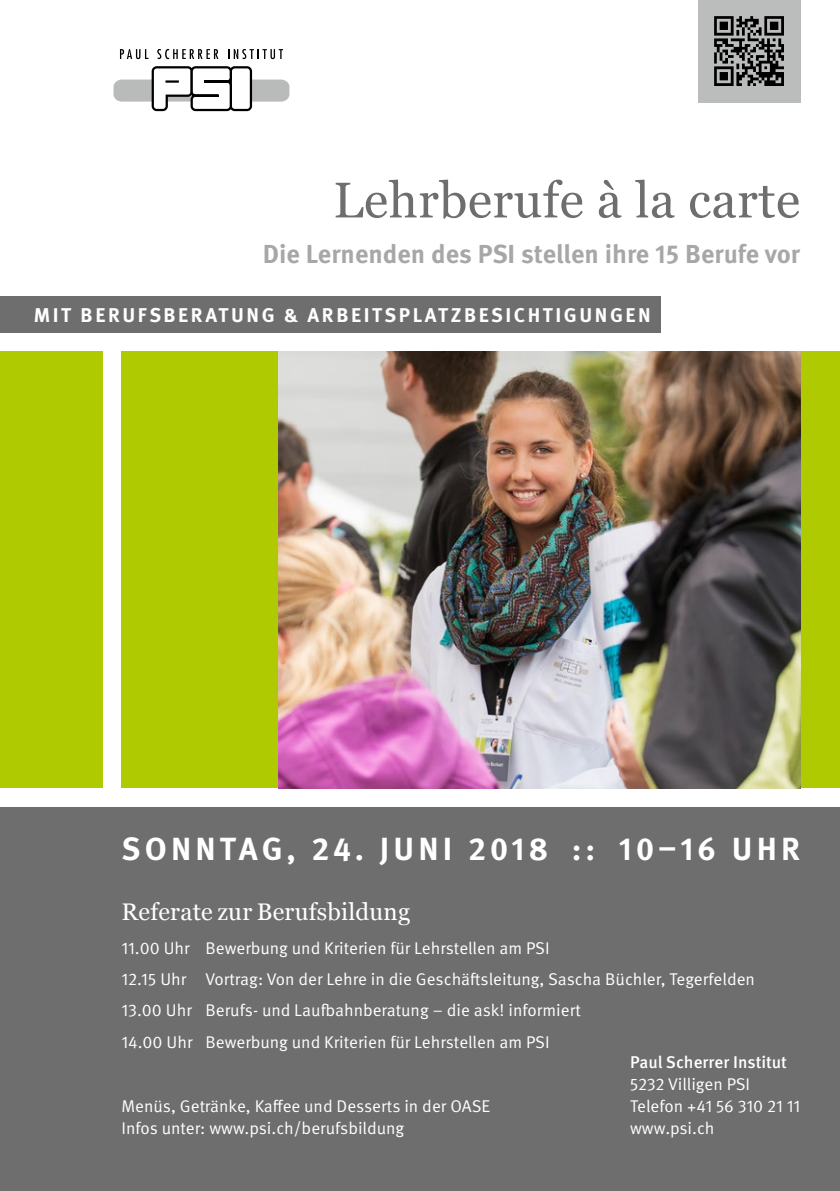
<style>
.page{position:relative;width:840px;height:1191px;background:#fff}
.page>*{position:absolute;margin:0;border:0;box-sizing:border-box;transform-origin:0 0}
.t1{font:50px "Georgia";letter-spacing:.01em;color:#6e6e6e}
.t2{font:700 32px "Meta Pro";letter-spacing:.13em;color:#fff}
.t3{font:700 26px "Meta Pro";color:#a7a7a8}
.t4{font:24px "Georgia";letter-spacing:.01em;color:#fff}
.t5{font:700 19.8px "Meta Pro";letter-spacing:.13em;color:#fff}
.t6{font:17px/31.4px "Meta Pro Norm";color:#fff}
.t7{font:500 17px "Meta Pro";color:#fff}
</style>
<div class="page">
<div style="left:0;top:807px;width:839px;height:384px;background:#6e6e6e"></div>
<div style="left:0;top:351px;width:102px;height:437px;background:#afca00"></div>
<div style="left:121px;top:351px;width:718px;height:437px;background:#afca00"></div>
<div style="left:697px;top:0;width:102px;height:102px;background:#bbbcbc"></div>
<div style="left:0;top:296px;width:660px;height:36px;background:#6e6e6e"></div>
<img style="left:714px;top:17px;width:69px;height:68px">
<svg style="left:252px;top:80px;width:37px;height:22px"></svg>
<div style="left:229px;top:66px;width:23px;height:45px;border:2px solid #000;border-radius:4px"></div>
<svg style="left:113px;top:66px;width:120px;height:46px"></svg>
<hr style="left:165px;top:80px;width:14px;height:3px;background:#000">
<svg style="left:120px;top:49px;width:28px;height:10px"></svg>
<svg style="left:157px;top:49px;width:61px;height:10px"></svg>
<svg style="left:228px;top:49px;width:55px;height:10px"></svg>
<img style="left:278px;top:351px;width:521px;height:437px">
<h1 class="t1" style="left:333px;top:164px;width:468px">Lehrberufe à la carte</h1>
<h3 class="t3" style="left:262px;top:233px;width:538px">Die Lernenden des PSI stellen ihre 15 Berufe vor</h3>
<p class="t5" style="left:34px;top:299px;width:618px">MIT BERUFSBERATUNG &amp; ARBEITSPLATZBESICHTIGUNGEN</p>
<h2 class="t2" style="left:121px;top:824px;width:679px">SONNTAG, 24. JUNI 2018 :: 10–16 UHR</h2>
<h3 class="t4" style="left:121px;top:894px;width:290px">Referate zur Berufsbildung</h3>
<p class="t6" style="left:121px;top:930px;width:634px">11.00 Uhr Bewerbung und Kriterien für Lehrstellen am PSI<br>12.15 Uhr Vortrag: Von der Lehre in die Geschäftsleitung, Sascha Büchler, Tegerfelden 13.00 Uhr Berufs- und Laufbahnberatung – die ask! informiert<br>14.00 Uhr Bewerbung und Kriterien für Lehrstellen am PSI</p>
<p class="t6" style="left:121px;top:1094px;width:370px;line-height:22px">Menüs, Getränke, Kaffee und Desserts in der OASE<br>Infos unter: www.psi.ch/berufsbildung</p>
<p class="t7" style="left:629px;top:1049px;width:158px">Paul Scherrer Institut</p>
<p class="t6" style="left:629px;top:1072px;width:171px;line-height:22px">5232 Villigen PSI<br>Telefon +41 56 310 21 11 www.psi.ch</p>
</div>
